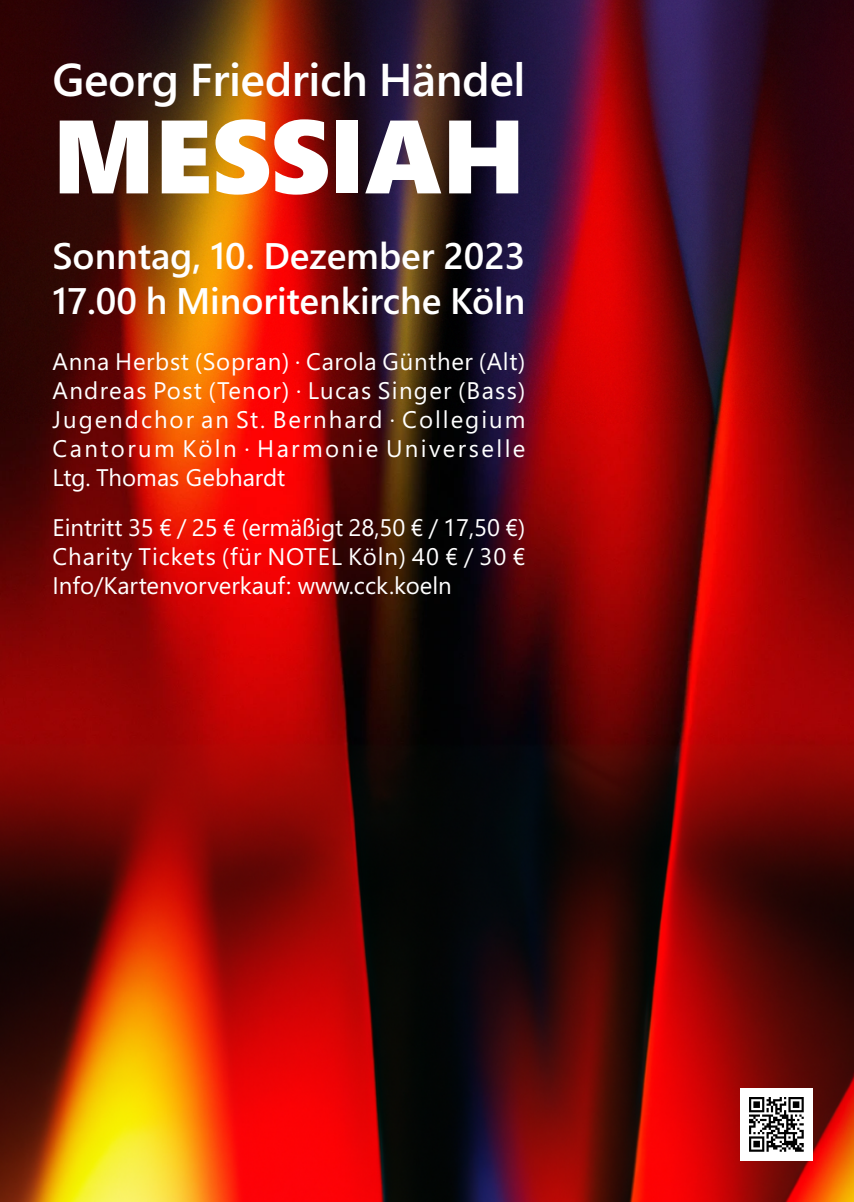
<style>
.page{position:relative;width:854px;height:1202px;background:#fff}
.page>*{position:absolute;margin:0;border:0;box-sizing:border-box;transform-origin:0 0}
.t1{font:104px "Segoe UI Black";letter-spacing:-.005em;color:#fff}
.t2{font:600 46px "Segoe UI";letter-spacing:-.01em;color:#fff}
.t3{font:600 37px/44.4px "Segoe UI";color:#fff}
.t4{font:24px/28.8px "Segoe UI Historic";letter-spacing:.02em;color:#fff;text-align:justify}
</style>
<div class="page">
<img style="left:0;top:0;width:853px;height:425px">
<img style="left:0;top:425px;width:853px;height:777px">
<img style="left:739px;top:1088px;width:73px;height:72px">
<h2 class="t2" style="left:53px;top:53px;width:474px">Georg Friedrich Händel</h2>
<h1 class="t1" style="left:53px;top:97px;width:474px">MESSIAH</h1>
<h3 class="t3" style="left:53px;top:234px;width:474px">Sonntag, 10. Dezember 2023<br>17.00 h Minoritenkirche Köln</h3>
<p class="t4" style="left:53px;top:348px;width:474px">Anna Herbst (Sopran) · Carola Günther (Alt)<br>Andreas Post (Tenor) · Lucas Singer (Bass)<br>Jugendchor an St. Bernhard · Collegium Cantorum Köln · Harmonie Universelle Ltg. Thomas Gebhardt</p>
<p class="t4" style="left:53px;top:513px;width:474px">Eintritt 35 € / 25 € (ermäßigt 28,50 € / 17,50 €)<br>Charity Tickets (für NOTEL Köln) 40 € / 30 € Info/Kartenvorverkauf: www.cck.koeln</p>
</div>
